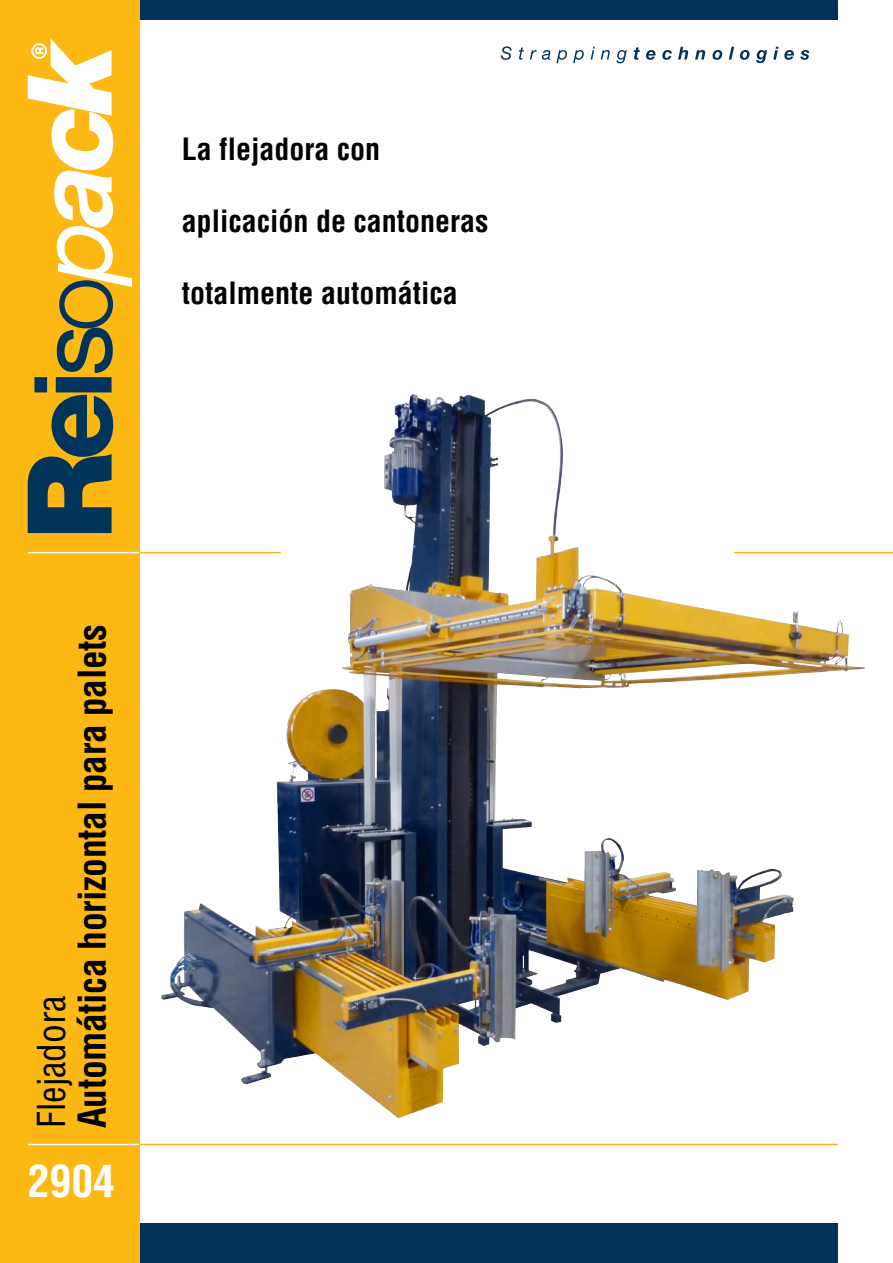
<style>
.page{position:relative;width:893px;height:1263px;background:#fff}
.page>*{position:absolute;margin:0;border:0;box-sizing:border-box;transform-origin:0 0}
.t1{font:700 condensed 43.5px "Helvetica";color:#fff}
.t2{font:700 condensed 37.5px "Helvetica";letter-spacing:-.01em;color:#000}
.t3{font:condensed 37.5px "Helvetica";color:#000}
.t4{font:700 condensed 30px "Helvetica";color:#000}
</style>
<div class="page">
<img style="left:151px;top:394px;width:720px;height:724px">
<div style="left:139px;top:0;width:698px;height:20px;background:#00345a"></div>
<div style="left:139px;top:1223px;width:698px;height:40px;background:#00345a"></div>
<div style="left:0;top:0;width:139px;height:1263px;background:#fdb813"></div>
<svg style="left:500px;top:46px;width:11px;height:14px"></svg>
<svg style="left:519px;top:48px;width:5px;height:12px"></svg>
<svg style="left:530px;top:50px;width:20px;height:10px"></svg>
<svg style="left:556px;top:50px;width:11px;height:13px"></svg>
<svg style="left:573px;top:50px;width:10px;height:13px"></svg>
<svg style="left:590px;top:47px;width:19px;height:13px"></svg>
<svg style="left:616px;top:50px;width:10px;height:13px"></svg>
<svg style="left:633px;top:47px;width:7px;height:13px"></svg>
<svg style="left:646px;top:50px;width:9px;height:10px"></svg>
<svg style="left:662px;top:50px;width:9px;height:10px"></svg>
<svg style="left:678px;top:47px;width:10px;height:13px"></svg>
<svg style="left:695px;top:50px;width:10px;height:10px"></svg>
<svg style="left:712px;top:50px;width:10px;height:10px"></svg>
<svg style="left:728px;top:47px;width:6px;height:13px"></svg>
<svg style="left:740px;top:50px;width:9px;height:10px"></svg>
<svg style="left:756px;top:50px;width:11px;height:13px"></svg>
<svg style="left:773px;top:47px;width:5px;height:13px"></svg>
<svg style="left:784px;top:50px;width:9px;height:10px"></svg>
<svg style="left:800px;top:50px;width:9px;height:10px"></svg>
<svg style="left:28px;top:38px;width:104px;height:495px"></svg>
<hr style="left:28px;top:1144px;width:111px;height:1px;background:#fff">
<hr style="left:28px;top:552px;width:111px;height:1px;background:#fff">
<hr style="left:139px;top:552px;width:142px;height:1px;background:#fdb813">
<hr style="left:734px;top:552px;width:158px;height:1px;background:#fdb813">
<hr style="left:139px;top:1144px;width:698px;height:1px;background:#fdb813">
<p class="t4" style="left:182px;top:130px;width:200px">La flejadora con</p>
<p class="t4" style="left:182px;top:202px;width:308px">aplicación de cantoneras</p>
<p class="t4" style="left:182px;top:274px;width:277px">totalmente automática</p>
<p class="t2" style="left:68px;top:1128px;width:505px;rotate:-90deg">Automática horizontal para palets</p>
<p class="t3" style="left:28px;top:1128px;width:135px;rotate:-90deg">Flejadora</p>
<h1 class="t1" style="left:28px;top:1154px;width:88px">2904</h1>
</div>
